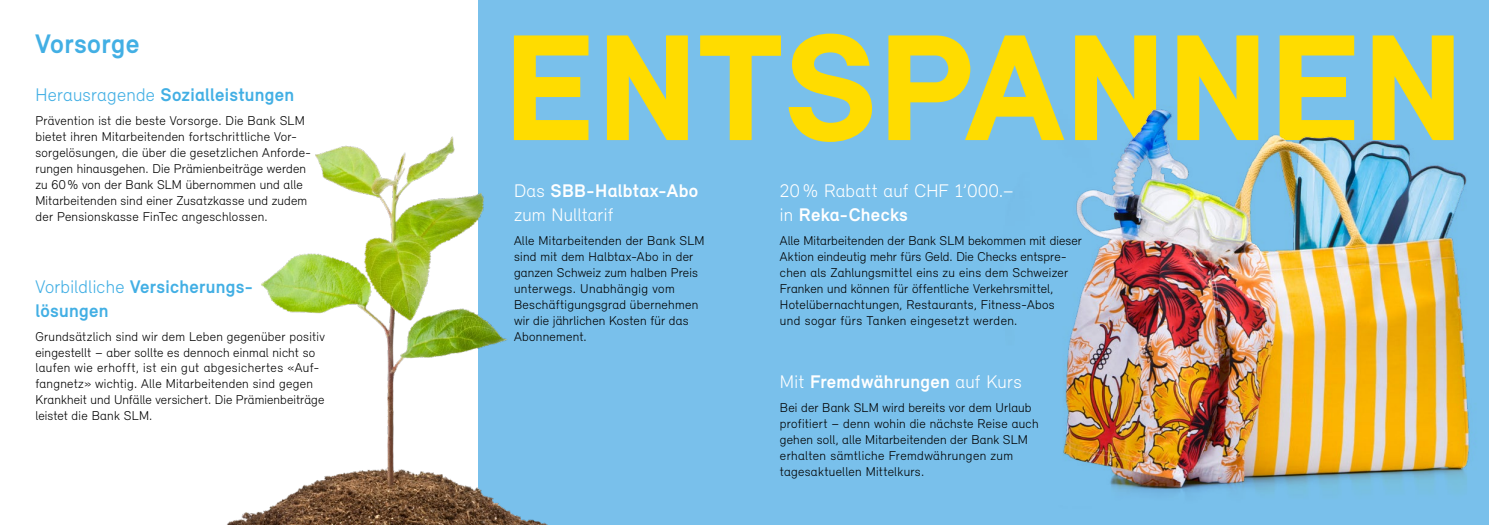
<style>
.page{position:relative;width:1489px;height:525px;background:#fff}
.page>*{position:absolute;margin:0;border:0;box-sizing:border-box;transform-origin:0 0}
.t1{font:900 155px "Relevant";letter-spacing:.01em;color:#ffdc00}
._1_2_Titel_bold{font:700 27.5px "Relevant";letter-spacing:.015em;color:#42afe4}
.t2{font:300 18.75px/23.9px "Relevant";letter-spacing:.01em;color:#fff}
.t3{font:700 18.75px/23.9px "Relevant";letter-spacing:.015em;color:#42afe4}
.t4{font:700 18.75px "Relevant";letter-spacing:.015em;color:#fff}
._4_Grundtext_light{font:300 13.12px/16px "Relevant";letter-spacing:.015em;color:#000}
.s1{font-weight:300}
.s2{font-weight:700}
</style>
<div class="page">
<div style="left:478px;top:0;width:1010px;height:524px;background:#79c0eb"></div>
<img style="left:1063px;top:109px;width:407px;height:384px">
<img style="left:227px;top:136px;width:319px;height:388px">
<p class="_1_2_Titel_bold" style="left:35px;top:27px;width:106px">Vorsorge</p>
<p class="t3" style="left:35px;top:82px;width:260px"><span class="s1">Herausragende</span> Sozialleistungen</p>
<p class="_4_Grundtext_light" style="left:35px;top:112px;width:277px">Prävention ist die beste Vorsorge. Die Bank SLM bietet ihren Mitarbeitenden fortschrittliche Vor&shy;sorgelösungen, die über die gesetzlichen Anforde&shy;rungen hinausgehen. Die Prämienbeiträge werden zu 60 % von der Bank SLM übernommen und alle Mitarbeitenden sind einer Zusatzkasse und zudem der Pensionskasse FinTec angeschlossen.</p>
<p class="t3" style="left:35px;top:274px;width:219px"><span class="s1">Vorbildliche</span> Versicherungs&shy;lösungen</p>
<p class="_4_Grundtext_light" style="left:35px;top:327px;width:291px">Grundsätzlich sind wir dem Leben gegenüber positiv eingestellt – aber sollte es dennoch einmal nicht so laufen wie erhofft, ist ein gut abgesichertes «Auf&shy;fangnetz» wichtig. Alle Mitarbeitenden sind gegen Krankheit und Unfälle versichert. Die Prämienbeiträge leistet die Bank SLM.</p>
<p class="t1" style="left:504px;top:-9px;width:960px">ENTSPANNEN</p>
<p class="t2" style="left:514px;top:178px;width:186px">Das <span class="s2">SBB-Halbtax-Abo </span>zum Nulltarif</p>
<p class="_4_Grundtext_light" style="left:514px;top:232px;width:192px">Alle Mitarbeitenden der Bank SLM sind mit dem Halbtax-Abo in der ganzen Schweiz zum halben Preis unterwegs. Unabhängig vom<br>Beschäftigungsgrad übernehmen wir die jährlichen Kosten für das<br>Abonnement.</p>
<p class="t2" style="left:780px;top:178px;width:235px">20 % Rabatt auf CHF 1’000.– in <span class="s2">Reka-Checks</span></p>
<p class="_4_Grundtext_light" style="left:780px;top:232px;width:303px">Alle Mitarbeitenden der Bank SLM bekommen mit dieser Aktion eindeutig mehr fürs Geld. Die Checks entspre&shy;chen als Zahlungsmittel eins zu eins dem Schweizer Franken und können für öffentliche Verkehrsmittel, Hotelübernachtungen, Restaurants, Fitness-Abos<br>und sogar fürs Tanken eingesetzt werden.</p>
<p class="t4" style="left:780px;top:370px;width:243px"><span class="s1">Mit</span> Fremdwährungen <span class="s1">auf Kurs</span></p>
<p class="_4_Grundtext_light" style="left:780px;top:399px;width:260px">Bei der Bank SLM wird bereits vor dem Urlaub profitiert – denn wohin die nächste Reise auch gehen soll, alle Mitarbeitenden der Bank SLM erhalten sämtliche Fremdwährungen zum tagesaktuellen Mittelkurs.</p>
</div>
